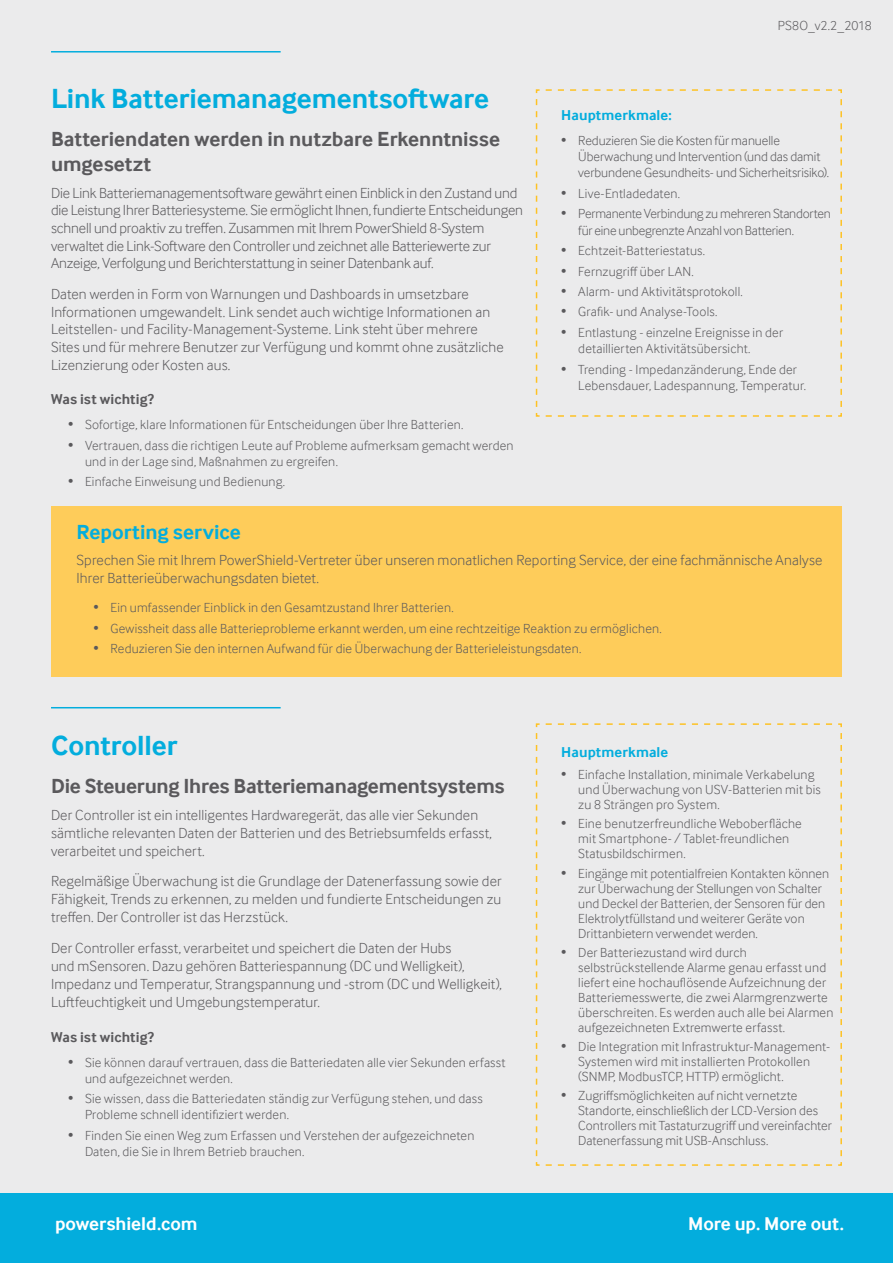
<style>
.page{position:relative;width:893px;height:1263px;background:#ebebec}
.page>*{position:absolute;margin:0;border:0;box-sizing:border-box;transform-origin:0 0}
.Heading_1{font:700 28.5px "Inter Face";color:#03addd}
.Heading_2B{font:700 21px/25.2px "Inter Face";letter-spacing:-.005em;color:#5a595c}
.Heading_2{font:700 21px "Inter Face";color:#03addd}
.t1{font:700 18.9px "Inter Face";color:#fff}
.Body{font:300 15px/18px "Inter Face";letter-spacing:.01em;color:#5a595c}
.Body-2{font:300 15px/17.7px "Inter Face";letter-spacing:-.01em;color:#5a595c}
.FLEdit{font:700 14.7px "Inter Face";letter-spacing:.005em;color:#5a595c}
.FLEdit-2{font:700 14.7px "Inter Face";letter-spacing:.005em;color:#03addd}
.t2{font:300 13.5px/15px "Inter Face";letter-spacing:.015em;color:#5a595c}
.t3{font:300 13.5px/16.2px "Inter Face";letter-spacing:-.005em;color:#5a595c}
.t4{font:300 13.5px/16.2px "Inter Face";letter-spacing:-.015em;color:#5a595c}
</style>
<div class="page">
<div style="left:0;top:1193px;width:893px;height:70px;background:#03addd"></div>
<hr style="left:51px;top:707px;width:230px;height:1px;background:#03addd">
<svg style="left:535px;top:723px;width:307px;height:443px"></svg>
<hr style="left:51px;top:51px;width:230px;height:2px;background:#03addd">
<div style="left:51px;top:506px;width:791px;height:170px;background:#fecc5a"></div>
<svg style="left:535px;top:89px;width:307px;height:328px"></svg>
<p class="t2" style="left:778px;top:18px;width:95px">PS8O_v2.2_2018</p>
<p class="Heading_1" style="left:51px;top:82px;width:440px">Link Batteriemanagementsoftware</p>
<p class="Heading_2B" style="left:51px;top:127px;width:451px">Batteriendaten werden in nutzbare Erkenntnisse umgesetzt</p>
<p class="Body-2" style="left:51px;top:184px;width:473px">Die Link Batteriemanagementsoftware gewährt einen Einblick in den Zustand und die Leistung Ihrer Batteriesysteme. Sie ermöglicht Ihnen, fundierte Entscheidungen schnell und proaktiv zu treffen. Zusammen mit Ihrem PowerShield 8-System verwaltet die Link-Software den Controller und zeichnet alle Batteriewerte zur Anzeige, Verfolgung und Berichterstattung in seiner Datenbank auf.</p>
<p class="Body" style="left:51px;top:285px;width:454px">Daten werden in Form von Warnungen und Dashboards in umsetzbare Informationen umgewandelt. Link sendet auch wichtige Informationen an Leitstellen- und Facility-Management-Systeme. Link steht über mehrere Sites und für mehrere Benutzer zur Verfügung und kommt ohne zusätzliche Lizenzierung oder Kosten aus.</p>
<p class="FLEdit" style="left:51px;top:391px;width:105px">Was ist wichtig?</p>
<p class="t2" style="left:68px;top:417px;width:397px">• Sofortige, klare Informationen für Entscheidungen über Ihre Batterien.</p>
<p class="t2" style="left:85px;top:437px;width:430px;line-height:16.2px;text-indent:-17px">• Vertrauen, dass die richtigen Leute auf Probleme aufmerksam gemacht werden und in der Lage sind, Maßnahmen zu ergreifen.</p>
<p class="t2" style="left:68px;top:474px;width:219px">• Einfache Einweisung und Bedienung.</p>
<p class="Heading_2" style="left:77px;top:520px;width:166px">Reporting service</p>
<p class="Body" style="left:77px;top:551px;width:747px">Sprechen Sie mit Ihrem PowerShield-Vertreter über unseren monatlichen Reporting Service, der eine fachmännische Analyse<br>Ihrer Batterieüberwachungsdaten bietet.</p>
<p class="t2" style="left:94px;top:600px;width:362px">• Ein umfassender Einblick in den Gesamtzustand Ihrer Batterien.</p>
<p class="t2" style="left:94px;top:621px;width:570px">• Gewissheit dass alle Batterieprobleme erkannt werden, um eine rechtzeitige Reaktion zu ermöglichen.</p>
<p class="t2" style="left:94px;top:641px;width:489px">• Reduzieren Sie den internen Aufwand für die Überwachung der Batterieleistungsdaten.</p>
<p class="FLEdit-2" style="left:561px;top:107px;width:112px">Hauptmerkmale:</p>
<p class="t3" style="left:578px;top:132px;width:252px;text-indent:-17px">• Reduzieren Sie die Kosten für manuelle<br>Überwachung und Intervention (und das damit verbundene Gesundheits- und Sicherheitsrisiko).</p>
<p class="t2" style="left:561px;top:186px;width:120px">• Live-Entladedaten.</p>
<p class="t4" style="left:578px;top:206px;width:254px;text-indent:-17px">• Permanente Verbindung zu mehreren Standorten für eine unbegrenzte Anzahl von Batterien.</p>
<p class="t2" style="left:561px;top:243px;width:145px">• Echtzeit-Batteriestatus.</p>
<p class="t2" style="left:561px;top:263px;width:134px">• Fernzugriff über LAN.</p>
<p class="t2" style="left:561px;top:284px;width:183px">• Alarm- und Aktivitätsprotokoll.</p>
<p class="t2" style="left:561px;top:304px;width:158px">• Grafik- und Analyse-Tools.</p>
<p class="t2" style="left:578px;top:324px;width:206px;line-height:16.2px;text-indent:-17px">• Entlastung - einzelne Ereignisse in der detaillierten Aktivitätsübersicht.</p>
<p class="t2" style="left:578px;top:361px;width:229px;line-height:16.2px;text-indent:-17px">• Trending - Impedanzänderung, Ende der<br>Lebensdauer, Ladespannung, Temperatur.</p>
<p class="Heading_1" style="left:51px;top:729px;width:128px">Controller</p>
<p class="Heading_2B" style="left:51px;top:773px;width:455px">Die Steuerung Ihres Batteriemanagementsystems</p>
<p class="Body" style="left:51px;top:805px;width:442px">Der Controller ist ein intelligentes Hardwaregerät, das alle vier Sekunden sämtliche relevanten Daten der Batterien und des Betriebsumfelds erfasst, verarbeitet und speichert.</p>
<p class="Body" style="left:51px;top:872px;width:452px;text-align:justify">Regelmäßige Überwachung ist die Grundlage der Datenerfassung sowie der Fähigkeit, Trends zu erkennen, zu melden und fundierte Entscheidungen zu treffen. Der Controller ist das Herzstück.</p>
<p class="Body" style="left:51px;top:939px;width:452px">Der Controller erfasst, verarbeitet und speichert die Daten der Hubs<br>und mSensoren. Dazu gehören Batteriespannung (DC und Welligkeit), Impedanz und Temperatur, Strangspannung und -strom (DC und Welligkeit), Luftfeuchtigkeit und Umgebungstemperatur.</p>
<p class="FLEdit" style="left:51px;top:1028px;width:105px">Was ist wichtig?</p>
<p class="t2" style="left:85px;top:1054px;width:422px;line-height:16.2px;text-indent:-17px">• Sie können darauf vertrauen, dass die Batteriedaten alle vier Sekunden erfasst und aufgezeichnet werden.</p>
<p class="t2" style="left:85px;top:1090px;width:399px;line-height:16.2px;text-indent:-17px">• Sie wissen, dass die Batteriedaten ständig zur Verfügung stehen, und dass<br>Probleme schnell identifiziert werden.</p>
<p class="t2" style="left:85px;top:1127px;width:391px;line-height:16.2px;text-indent:-17px">• Finden Sie einen Weg zum Erfassen und Verstehen der aufgezeichneten<br>Daten, die Sie in Ihrem Betrieb brauchen.</p>
<p class="FLEdit-2" style="left:561px;top:744px;width:109px">Hauptmerkmale</p>
<p class="t2" style="left:578px;top:767px;width:244px;text-indent:-17px">• Einfache Installation, minimale Verkabelung und Überwachung von USV-Batterien mit bis zu 8 Strängen pro System.</p>
<p class="t2" style="left:578px;top:816px;width:225px;text-indent:-17px">• Eine benutzerfreundliche Weboberfläche mit Smartphone- / Tablet-freundlichen<br>Statusbildschirmen.</p>
<p class="t2" style="left:578px;top:866px;width:252px;text-indent:-17px">• Eingänge mit potentialfreien Kontakten können zur Überwachung der Stellungen von Schalter und Deckel der Batterien, der Sensoren für den Elektrolytfüllstand und weiterer Geräte von Drittanbietern verwendet werden.</p>
<p class="t2" style="left:578px;top:945px;width:257px;text-indent:-17px">• Der Batteriezustand wird durch selbstrückstellende Alarme genau erfasst und liefert eine hochauflösende Aufzeichnung der Batteriemesswerte, die zwei Alarmgrenzwerte überschreiten. Es werden auch alle bei Alarmen aufgezeichneten Extremwerte erfasst.</p>
<p class="t2" style="left:578px;top:1039px;width:253px;text-indent:-17px">• Die Integration mit Infrastruktur-Management-<br>Systemen wird mit installierten Protokollen (SNMP, ModbusTCP, HTTP) ermöglicht.</p>
<p class="t2" style="left:578px;top:1088px;width:255px;text-indent:-17px">• Zugriffsmöglichkeiten auf nicht vernetzte Standorte, einschließlich der LCD-Version des Controllers mit Tastaturzugriff und vereinfachter Datenerfassung mit USB-Anschluss.</p>
<h3 class="t1" style="left:55px;top:1213px;width:144px">powershield.com</h3>
<h3 class="t1" style="left:688px;top:1213px;width:157px">More up. More out.</h3>
</div>
